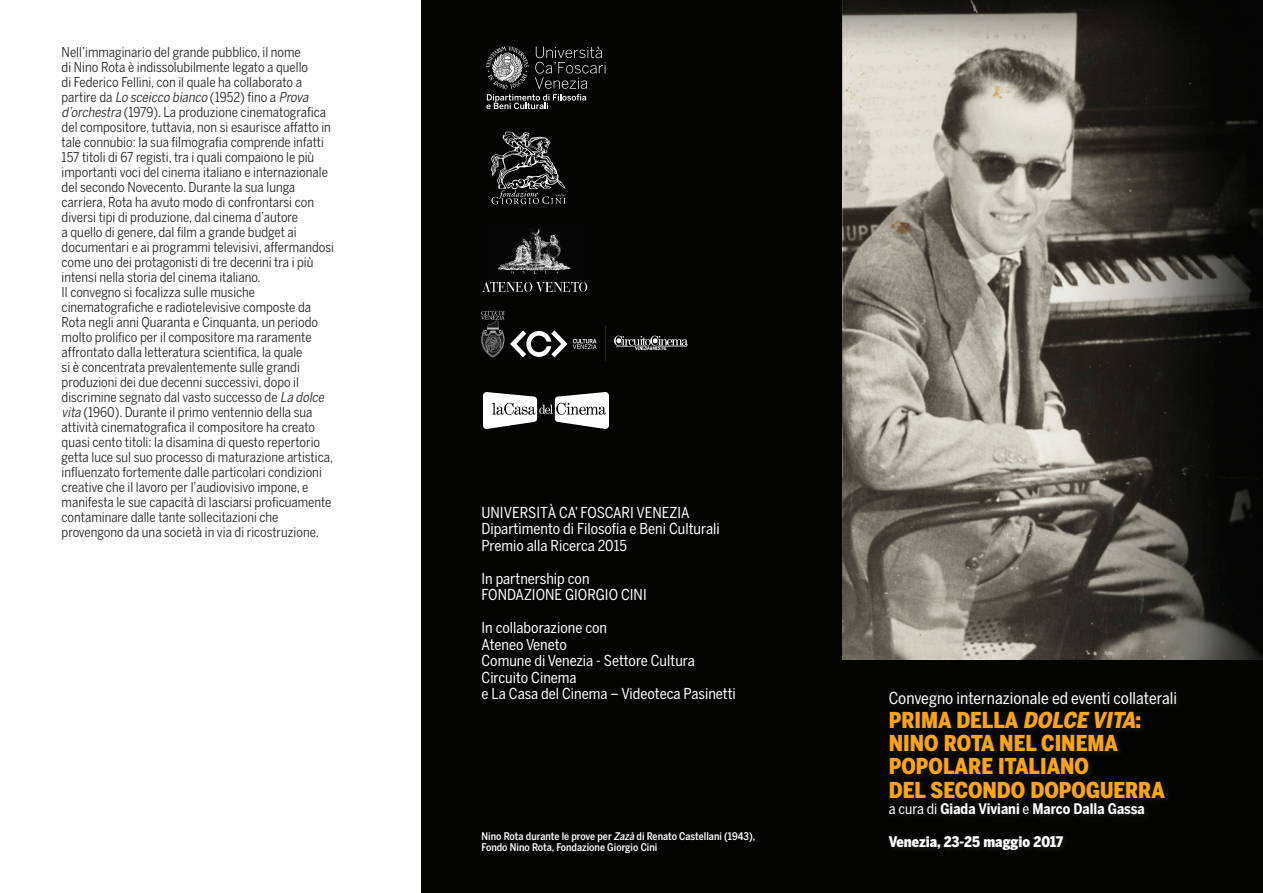
<style>
.page{position:relative;width:1263px;height:893px;background:#fff}
.page>*{position:absolute;margin:0;border:0;box-sizing:border-box;transform-origin:0 0}
.t1{font:900 21.75px/23.2px "Benton Sans Cond";color:#f9a51b}
.t2{font:16.35px "Benton Sans Cond";color:#fff}
.t3{font:15px/16.5px "Benton Sans Cond";color:#fff}
.t4{font:700 14.55px "Benton Sans Cond";color:#fff}
.t5{font:900 14.55px "Benton Sans Cond";color:#fff}
.t6{font:13.5px/15px "Benton Sans Cond";color:#231f20}
.t7{font:500 10.5px/10.5px "Benton Sans Cond";color:#fff}
.s1{font-style:italic}
.s2{font-weight:400}
</style>
<div class="page">
<div style="left:421px;top:0;width:842px;height:893px;background:#040503"></div>
<img style="left:842px;top:0;width:421px;height:660px">
<div style="left:886px;top:690px;width:297px;height:167px;background:#231f20;opacity:.75"></div>
<img style="left:481px;top:312px;width:207px;height:48px">
<img style="left:483px;top:393px;width:125px;height:36px">
<svg style="left:486px;top:47px;width:120px;height:62px"></svg>
<img style="left:482px;top:228px;width:106px;height:64px">
<img style="left:491px;top:131px;width:75px;height:74px">
<p class="t6" style="left:62px;top:45px;width:274px">Nell’immaginario del grande pubblico, il nome<br>di Nino Rota è indissolubilmente legato a quello<br>di Federico Fellini, con il quale ha collaborato a<br>p a rt i re d a <span class="s1">Lo sceicco bianco</span> ( 1 9 5 2 ) fi n o a <span class="s1">Prova d’orchestra</span> (1979). La produzione cinematografica del compositore, tuttavia, non si esaurisce affatto in tale connubio: la sua filmografia comprende infatti 157 titoli di 67 registi, tra i quali compaiono le più importanti voci del cinema italiano e internazionale del secondo Novecento. Durante la sua lunga carriera, Rota ha avuto modo di confrontarsi con diversi tipi di produzione, dal cinema d’autore<br>a quello di genere, dal film a grande budget ai documentari e ai programmi televisivi, affermandosi come uno dei protagonisti di tre decenni tra i più intensi nella storia del cinema italiano.<br>Il convegno si focalizza sulle musiche cinematografiche e radiotelevisive composte da Rota negli anni Quaranta e Cinquanta, un periodo molto prolifico per il compositore ma raramente affrontato dalla letteratura scientifica, la quale<br>si è concentrata prevalentemente sulle grandi produzioni dei due decenni successivi, dopo il discrimine segnato dal vasto successo de <span class="s1">La dolce vita</span> (1960). Durante il primo ventennio della sua attività cinematografica il compositore ha creato quasi cento titoli: la disamina di questo repertorio getta luce sul suo processo di maturazione artistica, influenzato fortemente dalle particolari condizioni creative che il lavoro per l’audiovisivo impone, e manifesta le sue capacità di lasciarsi proficuamente contaminare dalle tante sollecitazioni che provengono da una società in via di ricostruzione.</p>
<p class="t3" style="left:481px;top:504px;width:240px">UNIVERSITÀ CA’ FOSCARI VENEZIA<br>Dipartimento di Filosofia e Beni Culturali<br>Premio alla Ricerca 2015</p>
<p class="t3" style="left:481px;top:570px;width:167px">In partnership con<br>FONDAZIONE GIORGIO CINI</p>
<p class="t3" style="left:481px;top:619px;width:256px">In collaborazione con<br>Ateneo Veneto<br>Comune di Venezia - Settore Cultura<br>Circuito Cinema<br>e La Casa del Cinema – Videoteca Pasinetti</p>
<p class="t7" style="left:481px;top:831px;width:275px">Nino Rota durante le prove per <span class="s1">Zazà</span> di Renato Castellani (1943),<br>Fondo Nino Rota, Fondazione Giorgio Cini</p>
<p class="t2" style="left:889px;top:689px;width:290px">Convegno internazionale ed eventi collaterali</p>
<h1 class="t1" style="left:889px;top:708px;width:278px">PRIMA DELLA <span class="s1">DOLCE VITA</span>:<br>NINO ROTA NEL CINEMA<br>POPOLARE ITALIANO<br>DEL SECONDO DOPOGUERRA</h1>
<p class="t4" style="left:889px;top:800px;width:257px"><span class="s2">a cura di</span> Giada Viviani <span class="s2">e</span> Marco Dalla Gassa</p>
<p class="t5" style="left:889px;top:833px;width:176px">Venezia, 23-25 maggio 2017</p>
</div>
